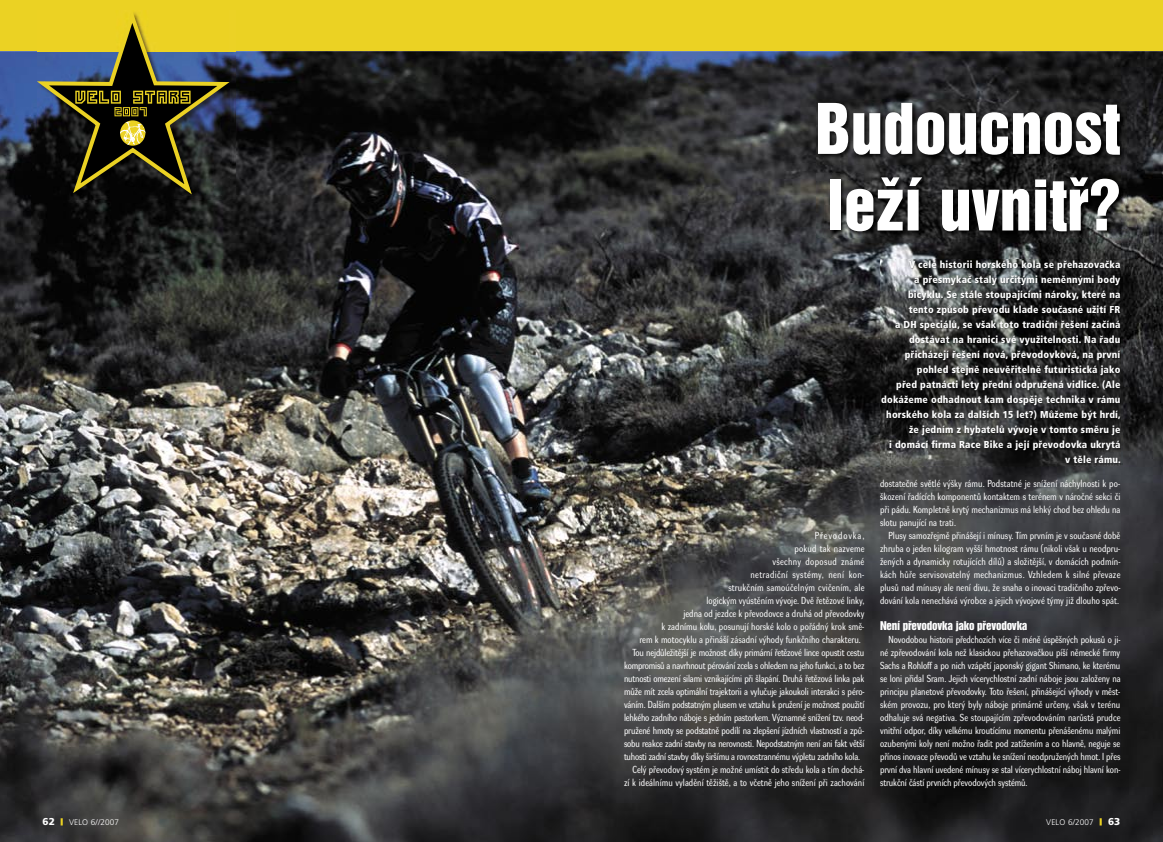
<style>
.page{position:relative;width:1163px;height:842px;background:#fff}
.page>*{position:absolute;margin:0;border:0;box-sizing:border-box;transform-origin:0 0}
.t1{font:63.8px/76.6px "Helvetica Inserat CE";color:#fff}
.t2{font:11px "Helvetica Inserat CE";letter-spacing:-.02em;color:#fff}
.t3{font:10px/13px "Dyna Grotesk RM";letter-spacing:-.005em;color:#fff;text-align:justify}
.t4{font:900 condensed 10px/15px "Frutiger CE";letter-spacing:.015em;color:#fff;text-align:right}
.t5{font:10px "Dyna Grotesk RM";letter-spacing:.02em;color:#fff}
.t6{font:10px "Dyna Grotesk RM";letter-spacing:.035em;color:#fff}
.t7{font:10px "Dyna Grotesk RM";letter-spacing:.03em;color:#fff}
.t8{font:10px "Dyna Grotesk RM";letter-spacing:.085em;color:#fff}
.t9{font:900 10px "Frutiger CE";color:#fff}
.t10{font:300 8.2px "Frutiger CE";letter-spacing:.015em;color:#fff}
</style>
<div class="page">
<img style="left:0;top:51px;width:1162px;height:791px">
<img style="left:816px;top:102px;width:310px;height:136px">
<img style="left:880px;top:260px;width:242px;height:205px">
<div style="left:0;top:0;width:1162px;height:51px;background:#ebd223"></div>
<img style="left:37px;top:51px;width:198px;height:149px">
<svg style="left:37px;top:13px;width:192px;height:181px"></svg>
<svg style="left:61px;top:818px;width:2px;height:8px"></svg>
<svg style="left:1099px;top:818px;width:2px;height:8px"></svg>
<h1 class="t1" style="left:815px;top:92px;width:306px">Budoucnost leží uvnitř?</h1>
<p class="t4" style="left:881px;top:257px;width:241px">V celé historii horského kola se přehazovačka<br>a přesmykač staly určitými neměnnými body bicyklu. Se stále stoupajícími nároky, které na tento způsob převodu klade současné užití FR<br>a DH speciálů, se však toto tradiční řešení začíná dostávat na hranici své využitelnosti. Na řadu přicházejí řešení nová, převodovková, na první pohled stejně neuvěřitelně futuristická jako<br>před patnácti lety přední odpružená vidlice. (Ale dokážeme odhadnout kam dospěje technika v rámu horského kola za dalších 15 let?) Můžeme být hrdí, že jedním z hybatelů vývoje v tomto směru je<br>i domácí firma Race Bike a její převodovka ukrytá<br>v těle rámu.</p>
<p class="t8" style="left:814px;top:530px;width:51px">Převodovka,</p>
<p class="t5" style="left:794px;top:543px;width:72px">pokud tak nazveme</p>
<p class="t7" style="left:772px;top:556px;width:93px">všechny doposud známé</p>
<p class="t6" style="left:750px;top:569px;width:115px">netradiční systémy, není kon-</p>
<p class="t5" style="left:728px;top:582px;width:138px">strukčním samoúčelným cvičením, ale</p>
<p class="t3" style="left:706px;top:595px;width:159px">logickým vyústěním vývoje. Dvě řetězové linky,</p>
<p class="t3" style="left:683px;top:608px;width:182px">jedna od jezdce k převodovce a druhá od převodovky</p>
<p class="t3" style="left:661px;top:621px;width:204px">k zadnímu kolu, posunují horské kolo o pořádný krok smě-</p>
<p class="t3" style="left:639px;top:634px;width:223px">rem k motocyklu a přináší zásadní výhody funkčního charakteru.</p>
<p class="t3" style="left:632px;top:647px;width:233px">Tou nejdůležitější je možnost díky primární řetězové lince opustit cestu</p>
<p class="t3" style="left:624px;top:660px;width:242px">kompromisů a navrhnout pérování zcela s ohledem na jeho funkci, a to bez</p>
<p class="t3" style="left:624px;top:673px;width:242px">nutnosti omezení silami vznikajícími při šlapání. Druhá řetězová linka pak</p>
<p class="t3" style="left:624px;top:686px;width:242px">může mít zcela optimální trajektorii a vylučuje jakoukoli interakci s péro-</p>
<p class="t3" style="left:624px;top:699px;width:242px">váním. Dalším podstatným plusem ve vztahu k pružení je možnost použití</p>
<p class="t3" style="left:624px;top:712px;width:242px">lehkého zadního náboje s jedním pastorkem. Významné snížení tzv. neod-</p>
<p class="t3" style="left:624px;top:725px;width:242px">pružené hmoty se podstatně podílí na zlepšení jízdních vlastností a způ-</p>
<p class="t3" style="left:624px;top:738px;width:242px">sobu reakce zadní stavby na nerovnosti. Nepodstatným není ani fakt větší</p>
<p class="t3" style="left:624px;top:751px;width:237px">tuhosti zadní stavby díky širšímu a rovnostrannému výpletu zadního kola.</p>
<p class="t3" style="left:632px;top:764px;width:233px">Celý převodový systém je možné umístit do středu kola a tím dochá-</p>
<p class="t3" style="left:624px;top:777px;width:242px">zí k ideálnímu vyladění těžiště, a to včetně jeho snížení při zachování</p>
<p class="t3" style="left:879px;top:478px;width:242px">dostatečné světlé výšky rámu. Podstatné je snížení náchylnosti k po&shy;škození řadících komponentů kontaktem s terénem v náročné sekci či při pádu. Kompletně krytý mechanizmus má lehký chod bez ohledu na slotu panující na trati.</p>
<p class="t3" style="left:879px;top:530px;width:242px;text-indent:9px">Plusy samozřejmě přinášejí i mínusy. Tím prvním je v současné době zhruba o jeden kilogram vyšší hmotnost rámu (nikoli však u neodpru&shy;žených a dynamicky rotujících dílů) a složitější, v domácích podmín&shy;kách hůře servisovatelný mechanizmus. Vzhledem k silné převaze plusů nad mínusy ale není divu, že snaha o inovaci tradičního zpřevo&shy;dování kola nenechává výrobce a jejich vývojové týmy již dlouho spát.</p>
<p class="t2" style="left:879px;top:619px;width:149px">Není převodovka jako převodovka</p>
<p class="t3" style="left:879px;top:634px;width:242px;text-indent:9px">Novodobou historii předchozích více či méně úspěšných pokusů o ji&shy;né zpřevodování kola než klasickou přehazovačkou píší německé firmy Sachs a Rohloff a po nich vzápětí japonský gigant Shimano, ke kterému se loni přidal Sram. Jejich vícerychlostní zadní náboje jsou založeny na principu planetové převodovky. Toto řešení, přinášející výhody v měst&shy;ském provozu, pro který byly náboje primárně určeny, však v terénu odhaluje svá negativa. Se stoupajícím zpřevodováním narůstá prudce vnitřní odpor, díky velkému kroutícímu momentu přenášenému malými ozubenými koly není možno řadit pod zatížením a co hlavně, neguje se přínos inovace převodů ve vztahu ke snížení neodpružených hmot. I přes první dva hlavní uvedené mínusy se stal vícerychlostní náboj hlavní kon&shy;strukční částí prvních převodových systémů.</p>
<p class="t9" style="left:43px;top:816px;width:14px">62</p>
<p class="t10" style="left:69px;top:818px;width:51px">VELO 6//2007</p>
<p class="t10" style="left:1046px;top:818px;width:49px">VELO 6/2007</p>
<p class="t9" style="left:1107px;top:816px;width:14px">63</p>
</div>
